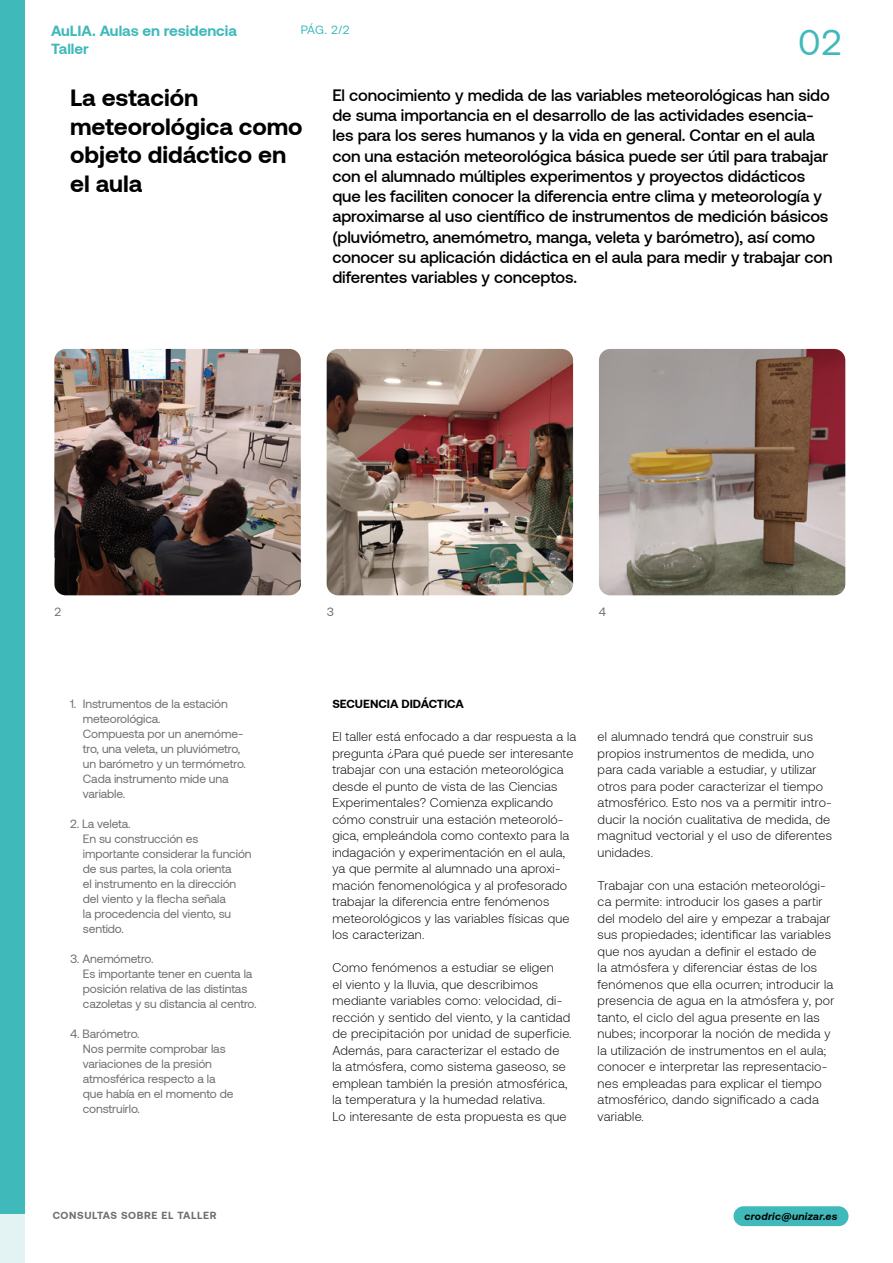
<style>
.page{position:relative;width:893px;height:1263px;background:#fff}
.page>*{position:absolute;margin:0;border:0;box-sizing:border-box;transform-origin:0 0}
.t1{font:36px "Aeonik";color:#40b9bb}
.t2{font:700 24px/28.5px "Aeonik";color:#000}
.t3{font:500 16.5px/20.2px "Aeonik";letter-spacing:-.005em;color:#000}
.t4{font:700 15px "Aeonik";color:#40b9bb}
.t5{font:300 12.75px/16.5px "Aeonik";letter-spacing:.02em;color:#000}
.t6{font:12px/15px "Aeonik";letter-spacing:-.01em;color:#706f6f}
.t7{font:700 12px "Aeonik";color:#000}
.t8{font:12px "Aeonik";color:#40b9bb}
.t9{font:700 10.5px "Aeonik";letter-spacing:.06em;color:#706f6f}
.t10{font:italic 700 10.5px "Aeonik";letter-spacing:.03em;color:#000}
</style>
<div class="page">
<img style="left:599px;top:349px;width:246px;height:246px">
<img style="left:327px;top:349px;width:246px;height:246px">
<img style="left:54px;top:349px;width:247px;height:246px">
<div style="left:0;top:0;width:24px;height:330px;background:#40b9bb"></div>
<div style="left:0;top:317px;width:24px;height:897px;background:#40b9bb"></div>
<div style="left:0;top:1214px;width:24px;height:49px;background:#e3f2f3"></div>
<div style="left:733px;top:1206px;width:115px;height:20px;background:#40b9bb;border-radius:10px"></div>
<p class="t4" style="left:51px;top:22px;width:187px">AuLIA. Aulas en residencia</p>
<p class="t8" style="left:301px;top:23px;width:50px">PÁG. 2/2</p>
<p class="t4" style="left:51px;top:40px;width:39px">Taller</p>
<h1 class="t1" style="left:798px;top:23px;width:45px">02</h1>
<h2 class="t2" style="left:70px;top:83px;width:234px">La estación meteorológica como objeto didáctico en el aula</h2>
<p class="t3" style="left:332px;top:85px;width:502px">El conocimiento y medida de las variables meteorológicas han sido de suma importancia en el desarrollo de las actividades esencia&shy;les para los seres humanos y la vida en general. Contar en el aula con una estación meteorológica básica puede ser útil para trabajar con el alumnado múltiples experimentos y proyectos didácticos que les faciliten conocer la diferencia entre clima y meteorología y aproximarse al uso científico de instrumentos de medición básicos (pluviómetro, anemómetro, manga, veleta y barómetro), así como conocer su aplicación didáctica en el aula para medir y trabajar con diferentes variables y conceptos.</p>
<p class="t6" style="left:54px;top:604px;width:8px">2</p>
<p class="t6" style="left:327px;top:604px;width:9px">3</p>
<p class="t6" style="left:599px;top:604px;width:9px">4</p>
<p class="t6" style="left:70px;top:696px;width:159px">1. Instrumentos de la estación</p>
<p class="t7" style="left:332px;top:696px;width:133px">SECUENCIA DIDÁCTICA</p>
<p class="t6" style="left:83px;top:711px;width:165px">meteorológica.<br>Compuesta por un anemóme&shy;tro, una veleta, un pluviómetro, un barómetro y un termómetro.<br>Cada instrumento mide una variable.</p>
<p class="t6" style="left:83px;top:816px;width:170px;text-indent:-13px">2. La veleta.<br>En su construcción es importante considerar la función de sus partes, la cola orienta<br>el instrumento en la dirección del viento y la flecha señala<br>la procedencia del viento, su sentido.</p>
<p class="t6" style="left:83px;top:951px;width:175px;text-indent:-13px">3. Anemómetro.<br>Es importante tener en cuenta la posición relativa de las distintas cazoletas y su distancia al centro.</p>
<p class="t6" style="left:83px;top:1026px;width:152px;text-indent:-13px">4. Barómetro.<br>Nos permite comprobar las variaciones de la presión atmosférica respecto a la que había en el momento de construirlo.</p>
<p class="t5" style="left:332px;top:729px;width:245px">El taller está enfocado a dar respuesta a la pregunta ¿Para qué puede ser interesante trabajar con una estación meteorológica desde el punto de vista de las Ciencias Experimentales? Comienza explicando cómo construir una estación meteoroló&shy;gica, empleándola como contexto para la indagación y experimentación en el aula, ya que permite al alumnado una aproxi&shy;mación fenomenológica y al profesorado trabajar la diferencia entre fenómenos meteorológicos y las variables físicas que los caracterizan.</p>
<p class="t5" style="left:332px;top:960px;width:241px">Como fenómenos a estudiar se eligen<br>el viento y la lluvia, que describimos mediante variables como: velocidad, di&shy;rección y sentido del viento, y la cantidad de precipitación por unidad de superficie.<br>Además, para caracterizar el estado de la atmósfera, como sistema gaseoso, se emplean también la presión atmosférica, la temperatura y la humedad relativa.<br>Lo interesante de esta propuesta es que</p>
<p class="t5" style="left:598px;top:729px;width:236px">el alumnado tendrá que construir sus propios instrumentos de medida, uno para cada variable a estudiar, y utilizar otros para poder caracterizar el tiempo atmosférico. Esto nos va a permitir intro&shy;ducir la noción cualitativa de medida, de magnitud vectorial y el uso de diferentes unidades.</p>
<p class="t5" style="left:598px;top:877px;width:238px">Trabajar con una estación meteorológi&shy;ca permite: introducir los gases a partir del modelo del aire y empezar a trabajar sus propiedades; identificar las variables que nos ayudan a definir el estado de<br>la atmósfera y diferenciar éstas de los fenómenos que ella ocurren; introducir la presencia de agua en la atmósfera y, por tanto, el ciclo del agua presente en las nubes; incorporar la noción de medida y la utilización de instrumentos en el aula; conocer e interpretar las representacio&shy;nes empleadas para explicar el tiempo atmosférico, dando significado a cada variable.</p>
<p class="t9" style="left:53px;top:1209px;width:165px">CONSULTAS SOBRE EL TALLER</p>
<p class="t10" style="left:744px;top:1210px;width:95px">crodric@unizar.es</p>
</div>
